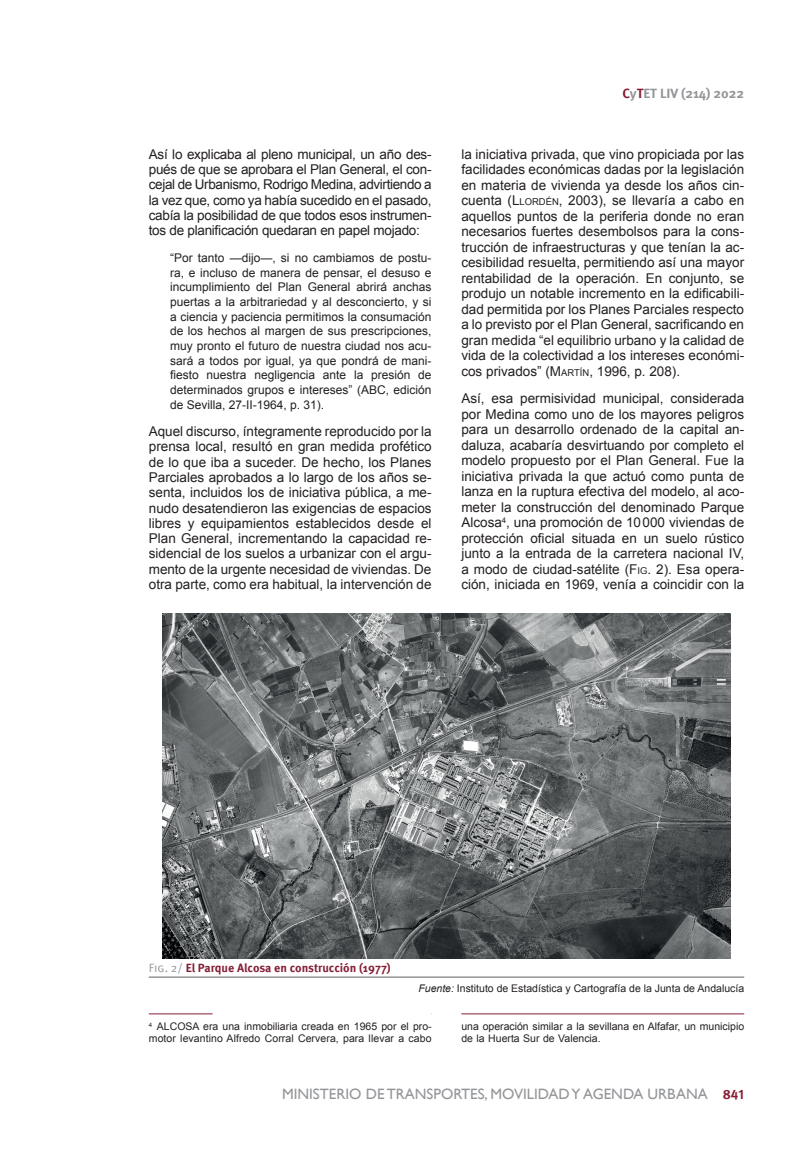
<style>
.page{position:relative;width:808px;height:1149px;background:#fff}
.page>*{position:absolute;margin:0;border:0;box-sizing:border-box;transform-origin:0 0}
.t1{font:15px "Gill Sans";color:#939598}
.t2{font:13.5px/15.5px "Arial";color:#231f20;text-align:justify}
.t3{font:700 13.5px "Meta Pro";color:#939598}
.t4{font:12px/14.7px "Arial";color:#231f20;text-align:justify}
.t5{font:700 12px "Meta Pro";color:#851f36}
.t6{font:10.5px/12px "Arial";color:#231f20}
.s1{color:#851f36}
.s2{font-style:inherit}
.s3{font-size:9.45px}
.s4{font-weight:400;color:#939598}
.s5{font-style:italic}
.s6{font-family:"Meta Pro";font-weight:700;font-size:13.5px;color:#851f36}
</style>
<div class="page">
<hr style="left:149px;top:1013px;width:283px;height:1px;background:#851f36">
<hr style="left:213px;top:1011px;width:219px;height:4px;background:#fff">
<hr style="left:461px;top:1013px;width:283px;height:1px;background:#851f36">
<img style="left:162px;top:613px;width:569px;height:345px">
<hr style="left:149px;top:976px;width:595px;height:1px;background:#939598">
<p class="t2" style="left:149px;top:146px;width:284px">Así lo explicaba al pleno municipal, un año des&shy;pués de que se aprobara el Plan General, el con&shy;cejal de Urbanismo, Rodrigo Medina, advirtiendo a la vez que, como ya había sucedido en el pasado, cabía la posibilidad de que todos esos instrumen&shy;tos de planificación quedaran en papel mojado:</p>
<p class="t4" style="left:170px;top:250px;width:263px">“Por tanto —dijo—, si no cambiamos de postu&shy;ra, e incluso de manera de pensar, el desuso e incumplimiento del Plan General abrirá anchas puertas a la arbitrariedad y al desconcierto, y si a ciencia y paciencia permitimos la consumación de los hechos al margen de sus prescripciones, muy pronto el futuro de nuestra ciudad nos acu&shy;sará a todos por igual, ya que pondrá de mani&shy;fiesto nuestra negligencia ante la presión de determinados grupos e intereses” (ABC, edición de Sevilla, 27-II-1964, p. 31).</p>
<p class="t2" style="left:149px;top:423px;width:284px">Aquel discurso, íntegramente reproducido por la prensa local, resultó en gran medida profético de lo que iba a suceder. De hecho, los Planes Parciales aprobados a lo largo de los años se&shy;senta, incluidos los de iniciativa pública, a me&shy;nudo desatendieron las exigencias de espacios libres y equipamientos establecidos desde el Plan General, incrementando la capacidad re&shy;sidencial de los suelos a urbanizar con el argu&shy;mento de la urgente necesidad de viviendas. De otra parte, como era habitual, la intervención de</p>
<p class="t3" style="left:623px;top:83px;width:123px"><span class="s1">C</span>y<span class="s1">T</span>ET LIV (214) 2022</p>
<p class="t2" style="left:461px;top:146px;width:284px">la iniciativa privada, que vino propiciada por las facilidades económicas dadas por la legislación en materia de vivienda ya desde los años cin&shy;cuenta (<span class="s2">L</span><span class="s3">LORDÉN</span><span class="s2">, 2003)</span>, se llevaría a cabo en aquellos puntos de la periferia donde no eran necesarios fuertes desembolsos para la cons&shy;trucción de infraestructuras y que tenían la ac&shy;cesibilidad resuelta, permitiendo así una mayor rentabilidad de la operación. En conjunto, se produjo un notable incremento en la edificabili&shy;dad permitida por los Planes Parciales respecto a lo previsto por el Plan General, sacrificando en gran medida “el equilibrio urbano y la calidad de vida de la colectividad a los intereses económi&shy;cos privados” (<span class="s2">M</span><span class="s3">ARTÍN</span><span class="s2">, 1996,</span> p. <span class="s2">208)</span>.</p>
<p class="t2" style="left:461px;top:391px;width:284px">Así, esa permisividad municipal, considerada por Medina como uno de los mayores peligros para un desarrollo ordenado de la capital an&shy;daluza, acabaría desvirtuando por completo el modelo propuesto por el Plan General. Fue la iniciativa privada la que actuó como punta de lanza en la ruptura efectiva del modelo, al aco&shy;meter la construcción del denominado Parque Alcosa<sup>4</sup>, una promoción de 10000 viviendas de protección oficial situada en un suelo rústico junto a la entrada de la carretera nacional IV, a modo de ciudad-satélite (<span class="s2">F</span><span class="s3">IG</span><span class="s2">. 2</span>). Esa opera&shy;ción, iniciada en 1969, venía a coincidir con la</p>
<p class="t5" style="left:149px;top:958px;width:243px"><span class="s4">Fig. 2/</span> El Parque Alcosa en construcción (1977)</p>
<p class="t6" style="left:418px;top:982px;width:327px"><span class="s5">Fuente:</span> Instituto de Estadística y Cartografía de la Junta de Andalucía</p>
<p class="t6" style="left:149px;top:1020px;width:284px"><sup>4</sup> ALCOSA era una inmobiliaria creada en 1965 por el pro&shy;motor levantino Alfredo Corral Cervera, para llevar a cabo</p>
<p class="t6" style="left:461px;top:1020px;width:284px">una operación similar a la sevillana en Alfafar, un municipio de la Huerta Sur de Valencia.</p>
<p class="t1" style="left:282px;top:1084px;width:464px">MINISTERIO DE TRANSPORTES, MOVILIDAD Y AGENDA URBANA <span class="s6">841</span></p>
</div>
